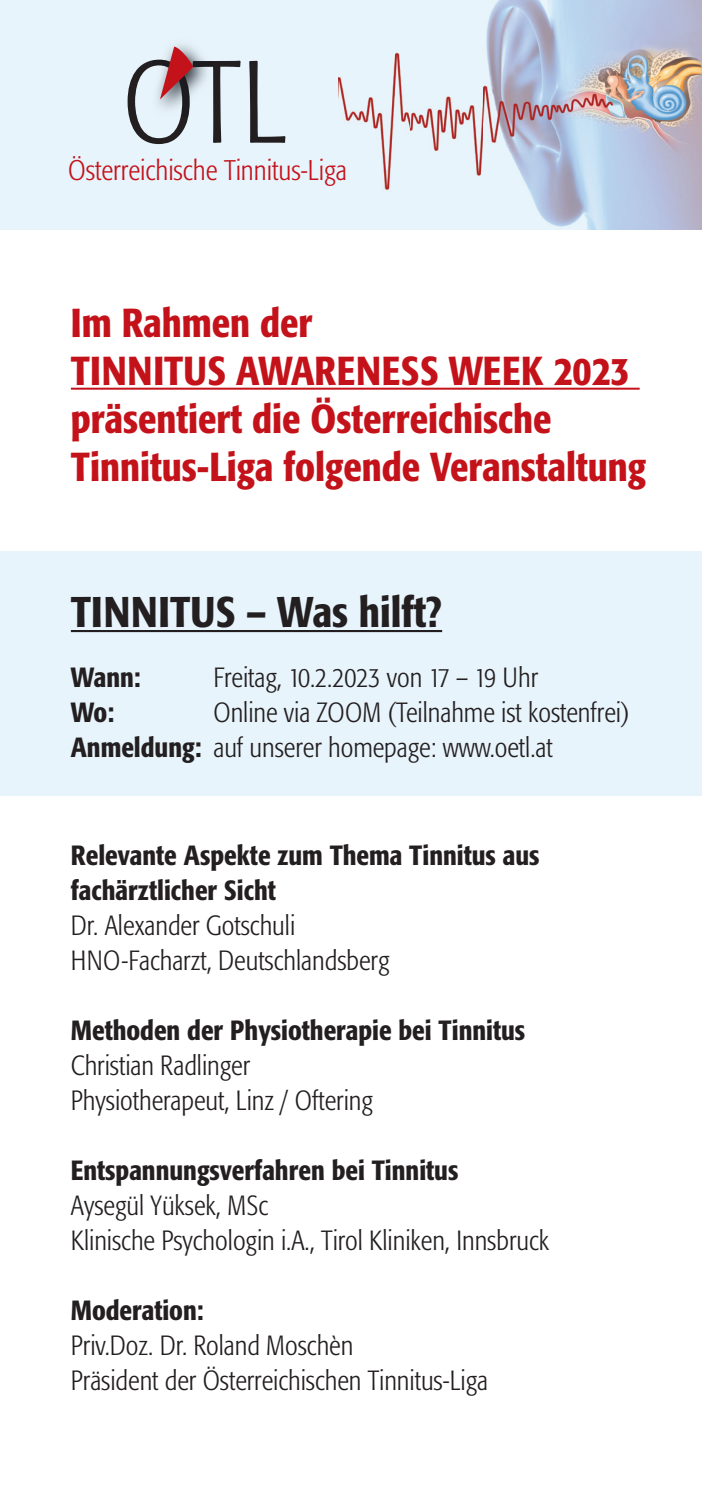
<style>
.page{position:relative;width:702px;height:1489px;background:#fff}
.page>*{position:absolute;margin:0;border:0;box-sizing:border-box;transform-origin:0 0}
.t1{font:300 condensed 115.5px "Formata";color:#231f20}
.t2{font:500 condensed 42.5px "Formata";color:#231f20}
.t3{font:500 condensed 40px/48px "Formata";color:#c4121a}
.t4{font:300 condensed 28px "Formata";color:#c4121a}
.t5{font:300 condensed 27.5px/35px "Formata";color:#231f20}
.t6{font:500 condensed 27.5px/35px "Formata";color:#231f20}
.s1{font-weight:500}
</style>
<div class="page">
<div style="left:0;top:552px;width:702px;height:243px;background:#e8f4fb"></div>
<div style="left:0;top:0;width:702px;height:230px;background:#e8f4fb"></div>
<img style="left:338px;top:0;width:364px;height:230px">
<img style="left:155px;top:44px;width:49px;height:16px">
<img style="left:152px;top:60px;width:60px;height:57px">
<svg style="left:160px;top:47px;width:33px;height:52px;background:#a8656c"></svg>
<hr style="left:71px;top:387px;width:568px;height:2px;background:#c4121a">
<hr style="left:71px;top:630px;width:371px;height:2px;background:#231f20">
<h1 class="t1" style="left:122px;top:36px;width:167px">OTL</h1>
<p class="t4" style="left:68px;top:154px;width:280px">Österreichische Tinnitus-Liga</p>
<h3 class="t3" style="left:71px;top:298px;width:577px">Im Rahmen der<br>TINNITUS AWARENESS WEEK 2023 präsentiert die Österreichische<br>Tinnitus-Liga folgende Veranstaltung</h3>
<h2 class="t2" style="left:71px;top:586px;width:373px">TINNITUS – Was hilft?</h2>
<p class="t6" style="left:71px;top:659px;width:71px">Wann:</p>
<p class="t5" style="left:213px;top:660px;width:326px">Freitag, 10.2.2023 von 17 – 19 Uhr</p>
<p class="t6" style="left:71px;top:694px;width:45px">Wo:</p>
<p class="t5" style="left:71px;top:695px;width:560px;text-indent:142px">Online via ZOOM (Teilnahme ist kostenfrei)<br><span class="s1">Anmeldung:</span> auf unserer homepage: www.oetl.at</p>
<p class="t6" style="left:71px;top:837px;width:470px">Relevante Aspekte zum Thema Tinnitus aus fachärztlicher Sicht</p>
<p class="t5" style="left:71px;top:908px;width:320px">Dr. Alexander Gotschuli<br>HNO-Facharzt, Deutschlandsberg</p>
<p class="t6" style="left:71px;top:1012px;width:456px">Methoden der Physiotherapie bei Tinnitus</p>
<p class="t5" style="left:71px;top:1048px;width:303px">Christian Radlinger<br>Physiotherapeut, Linz / Oftering</p>
<p class="t6" style="left:71px;top:1152px;width:389px">Entspannungsverfahren bei Tinnitus</p>
<p class="t5" style="left:71px;top:1188px;width:480px">Aysegül Yüksek, MSc<br>Klinische Psychologin i.A., Tirol Kliniken, Innsbruck</p>
<p class="t6" style="left:71px;top:1292px;width:134px">Moderation:</p>
<p class="t5" style="left:71px;top:1328px;width:418px">Priv.Doz. Dr. Roland Moschèn<br>Präsident der Österreichischen Tinnitus-Liga</p>
</div>
